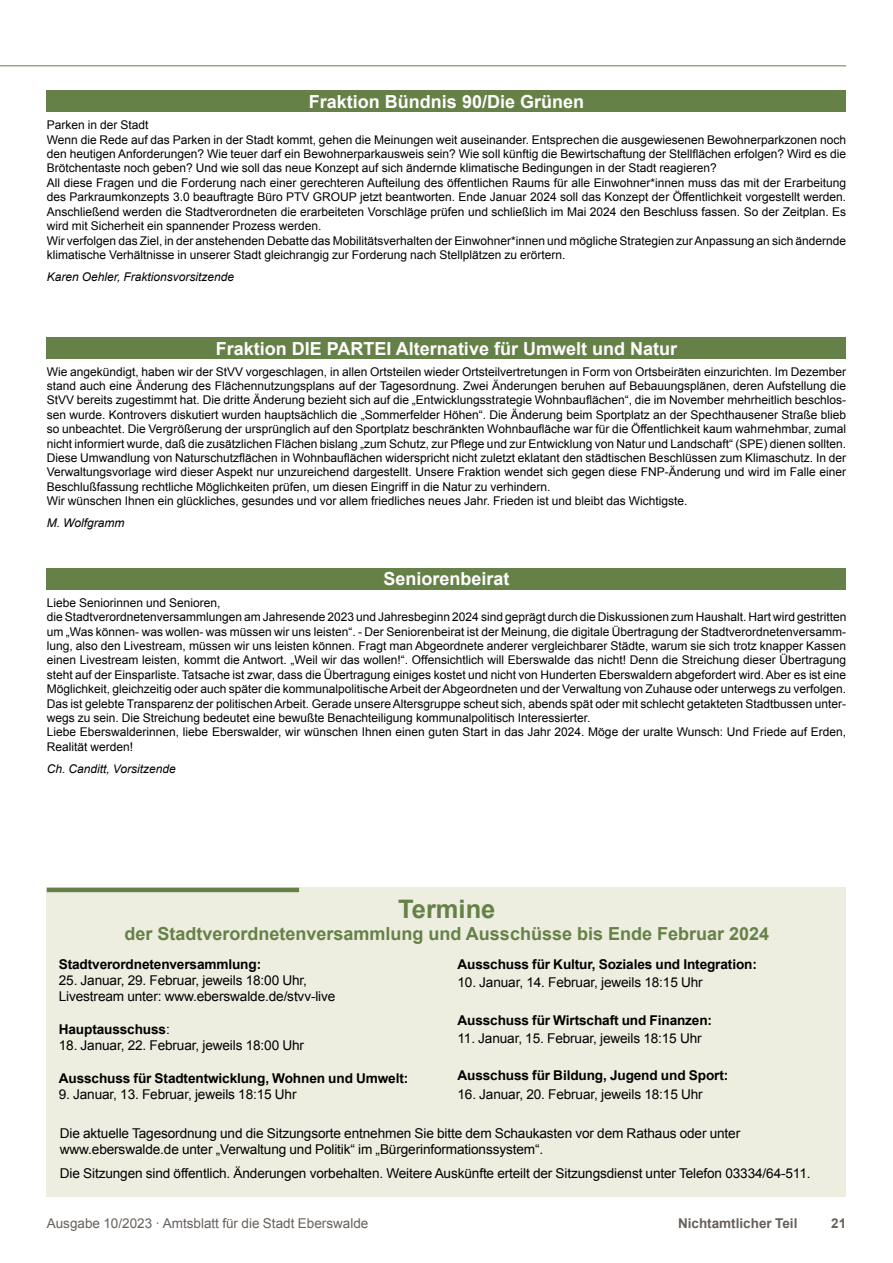
<style>
.page{position:relative;width:893px;height:1263px;background:#fff}
.page>*{position:absolute;margin:0;border:0;box-sizing:border-box;transform-origin:0 0}
.t1{font:700 25.5px "Arial";color:#668147}
.t2{font:700 18px "Arial";color:#fff}
.t3{font:700 18px "Arial";color:#668147}
.t4{font:13.5px/16.2px "Arial";letter-spacing:-.01em;color:#000}
.t5{font:700 13.5px "Arial";letter-spacing:-.01em;color:#000}
.t6{font:13.5px "Arial";color:#66605c}
.t7{font:700 13.5px "Arial";color:#66605c}
.t8{font:12px/14.4px "Arial";color:#000}
.t9{font:italic 12px "Arial";color:#000}
.s1{font-weight:400}
</style>
<div class="page">
<hr style="left:0;top:65px;width:846px;height:1px;background:#668147">
<div style="left:47px;top:91px;width:799px;height:21px;background:#668147"></div>
<div style="left:47px;top:338px;width:799px;height:21px;background:#668147"></div>
<div style="left:47px;top:568px;width:799px;height:21px;background:#668147"></div>
<div style="left:47px;top:888px;width:799px;height:309px;background:#edede0"></div>
<hr style="left:47px;top:888px;width:252px;height:4px;background:#668147">
<h2 class="t2" style="left:309px;top:90px;width:277px">Fraktion Bündnis 90/Die Grünen</h2>
<p class="t8" style="left:47px;top:118px;width:801px">Parken in der Stadt<br>Wenn die Rede auf das Parken in der Stadt kommt, gehen die Meinungen weit auseinander. Entsprechen die ausgewiesenen Bewohnerparkzonen noch den heutigen Anforderungen? Wie teuer darf ein Bewohnerparkausweis sein? Wie soll künftig die Bewirtschaftung der Stellflächen erfolgen? Wird es die Brötchentaste noch geben? Und wie soll das neue Konzept auf sich ändernde klimatische Bedingungen in der Stadt reagieren?<br>All diese Fragen und die Forderung nach einer gerechteren Aufteilung des öffentlichen Raums für alle Einwohner*innen muss das mit der Erarbeitung des Parkraumkonzepts 3.0 beauftragte Büro PTV GROUP jetzt beantworten. Ende Januar 2024 soll das Konzept der Öffentlichkeit vorgestellt werden.<br>Anschließend werden die Stadtverordneten die erarbeiteten Vorschläge prüfen und schließlich im Mai 2024 den Beschluss fassen. So der Zeitplan. Es wird mit Sicherheit ein spannender Prozess werden.<br>Wir verfolgen das Ziel, in der anstehenden Debatte das Mobilitätsverhalten der Einwohner*innen und mögliche Strategien zur Anpassung an sich ändernde klimatische Verhältnisse in unserer Stadt gleichrangig zur Forderung nach Stellplätzen zu erörtern.</p>
<p class="t9" style="left:47px;top:270px;width:189px">Karen Oehler, Fraktionsvorsitzende</p>
<h2 class="t2" style="left:216px;top:337px;width:463px">Fraktion DIE PARTEI Alternative für Umwelt und Natur</h2>
<p class="t8" style="left:47px;top:364px;width:801px">Wie angekündigt, haben wir der StVV vorgeschlagen, in allen Ortsteilen wieder Ortsteilvertretungen in Form von Ortsbeiräten einzurichten. Im Dezember stand auch eine Änderung des Flächennutzungsplans auf der Tagesordnung. Zwei Änderungen beruhen auf Bebauungsplänen, deren Aufstellung die StVV bereits zugestimmt hat. Die dritte Änderung bezieht sich auf die „Entwicklungsstrategie Wohnbauflächen“, die im November mehrheitlich beschlos&shy;sen wurde. Kontrovers diskutiert wurden hauptsächlich die „Sommerfelder Höhen“. Die Änderung beim Sportplatz an der Spechthausener Straße blieb so unbeachtet. Die Vergrößerung der ursprünglich auf den Sportplatz beschränkten Wohnbaufläche war für die Öffentlichkeit kaum wahrnehmbar, zumal nicht informiert wurde, daß die zusätzlichen Flächen bislang „zum Schutz, zur Pflege und zur Entwicklung von Natur und Landschaft“ (SPE) dienen sollten.<br>Diese Umwandlung von Naturschutzflächen in Wohnbauflächen widerspricht nicht zuletzt eklatant den städtischen Beschlüssen zum Klimaschutz. In der Verwaltungsvorlage wird dieser Aspekt nur unzureichend dargestellt. Unsere Fraktion wendet sich gegen diese FNP-Änderung und wird im Falle einer Beschlußfassung rechtliche Möglichkeiten prüfen, um diesen Eingriff in die Natur zu verhindern.<br>Wir wünschen Ihnen ein glückliches, gesundes und vor allem friedliches neues Jahr. Frieden ist und bleibt das Wichtigste.</p>
<p class="t9" style="left:47px;top:516px;width:79px">M. Wolfgramm</p>
<h2 class="t2" style="left:383px;top:567px;width:128px">Seniorenbeirat</h2>
<p class="t8" style="left:47px;top:595px;width:801px">Liebe Seniorinnen und Senioren,<br>die Stadtverordnetenversammlungen am Jahresende 2023 und Jahresbeginn 2024 sind geprägt durch die Diskussionen zum Haushalt. Hart wird gestritten um „Was können- was wollen- was müssen wir uns leisten“. - Der Seniorenbeirat ist der Meinung, die digitale Übertragung der Stadtverordnetenversamm&shy;lung, also den Livestream, müssen wir uns leisten können. Fragt man Abgeordnete anderer vergleichbarer Städte, warum sie sich trotz knapper Kassen einen Livestream leisten, kommt die Antwort. „Weil wir das wollen!“. Offensichtlich will Eberswalde das nicht! Denn die Streichung dieser Übertragung steht auf der Einsparliste. Tatsache ist zwar, dass die Übertragung einiges kostet und nicht von Hunderten Eberswaldern abgefordert wird. Aber es ist eine Möglichkeit, gleichzeitig oder auch später die kommunalpolitische Arbeit der Abgeordneten und der Verwaltung von Zuhause oder unterwegs zu verfolgen.<br>Das ist gelebte Transparenz der politischen Arbeit. Gerade unsere Altersgruppe scheut sich, abends spät oder mit schlecht getakteten Stadtbussen unter&shy;wegs zu sein. Die Streichung bedeutet eine bewußte Benachteiligung kommunalpolitisch Interessierter.<br>Liebe Eberswalderinnen, liebe Eberswalder, wir wünschen Ihnen einen guten Start in das Jahr 2024. Möge der uralte Wunsch: Und Friede auf Erden, Realität werden!</p>
<p class="t9" style="left:47px;top:762px;width:130px">Ch. Canditt, Vorsitzende</p>
<h1 class="t1" style="left:398px;top:892px;width:99px">Termine</h1>
<h2 class="t3" style="left:125px;top:921px;width:646px">der Stadtverordnetenversammlung und Ausschüsse bis Ende Februar 2024</h2>
<p class="t5" style="left:59px;top:955px;width:204px">Stadtverordnetenversammlung:</p>
<p class="t4" style="left:59px;top:972px;width:278px">25. Januar, 29. Februar, jeweils 18:00 Uhr,<br>Livestream unter: www.eberswalde.de/stvv-live</p>
<p class="t5" style="left:59px;top:1020px;width:112px">Hauptausschuss<span class="s1">:</span></p>
<p class="t4" style="left:59px;top:1037px;width:247px">18. Januar, 22. Februar, jeweils 18:00 Uhr</p>
<p class="t5" style="left:59px;top:1069px;width:351px">Ausschuss für Stadtentwicklung, Wohnen und Umwelt:</p>
<p class="t4" style="left:59px;top:1086px;width:239px">9. Januar, 13. Februar, jeweils 18:15 Uhr</p>
<p class="t5" style="left:457px;top:955px;width:301px">Ausschuss für Kultur, Soziales und Integration:</p>
<p class="t4" style="left:457px;top:975px;width:247px">10. Januar, 14. Februar, jeweils 18:15 Uhr</p>
<p class="t5" style="left:457px;top:1011px;width:256px">Ausschuss für Wirtschaft und Finanzen:</p>
<p class="t4" style="left:457px;top:1030px;width:246px">11. Januar, 15. Februar, jeweils 18:15 Uhr</p>
<p class="t5" style="left:457px;top:1067px;width:272px">Ausschuss für Bildung, Jugend und Sport:</p>
<p class="t4" style="left:457px;top:1086px;width:247px">16. Januar, 20. Februar, jeweils 18:15 Uhr</p>
<p class="t4" style="left:60px;top:1125px;width:682px">Die aktuelle Tagesordnung und die Sitzungsorte entnehmen Sie bitte dem Schaukasten vor dem Rathaus oder unter www.eberswalde.de unter „Verwaltung und Politik“ im „Bürgerinformationssystem“.</p>
<p class="t4" style="left:60px;top:1165px;width:752px">Die Sitzungen sind öffentlich. Änderungen vorbehalten. Weitere Auskünfte erteilt der Sitzungsdienst unter Telefon 03334/64-511.</p>
<p class="t6" style="left:47px;top:1214px;width:323px">Ausgabe 10/2023 · Amtsblatt für die Stadt Eberswalde</p>
<p class="t7" style="left:678px;top:1214px;width:121px">Nichtamtlicher Teil</p>
<p class="t7" style="left:831px;top:1214px;width:17px">21</p>
</div>
